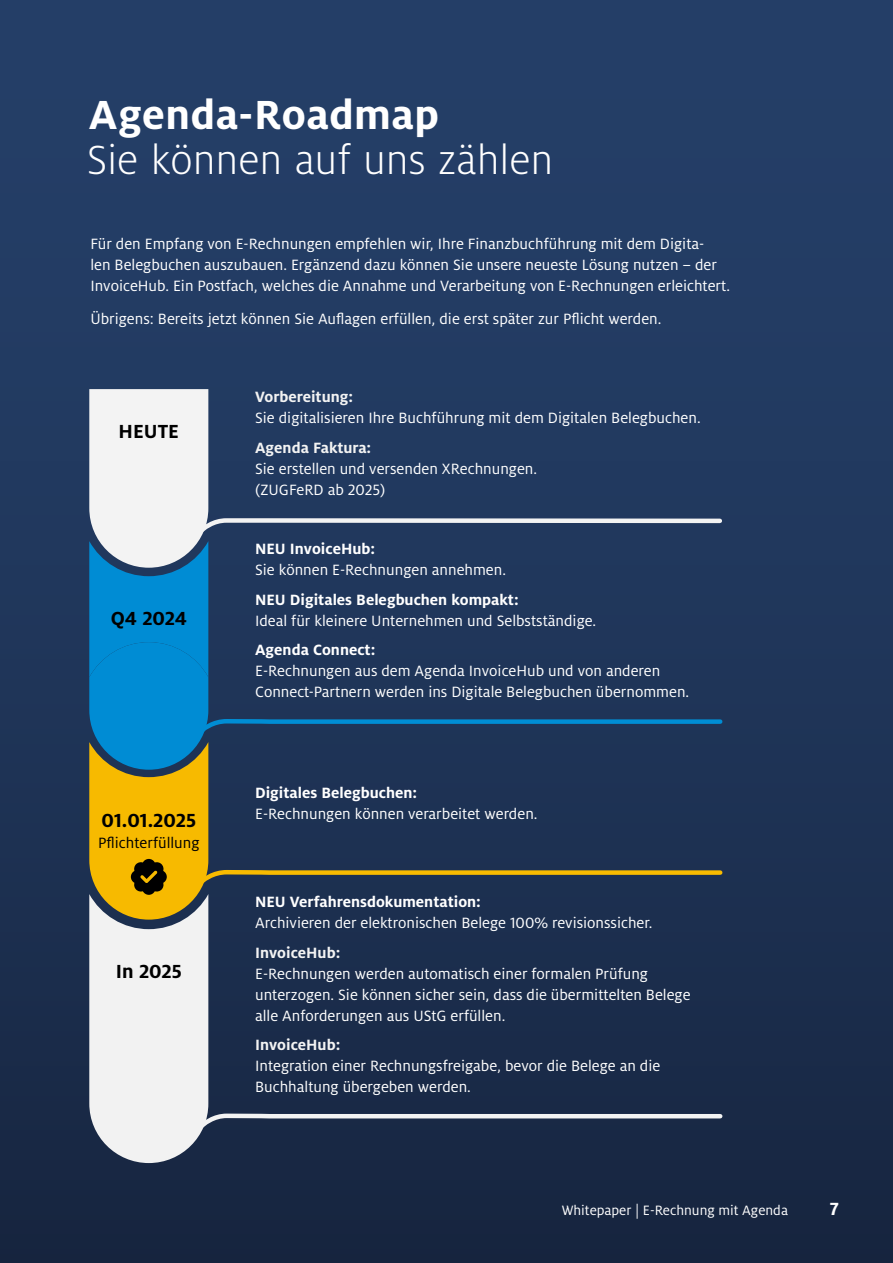
<style>
.page{position:relative;width:893px;height:1263px;background:#fff}
.page>*{position:absolute;margin:0;border:0;box-sizing:border-box;transform-origin:0 0}
.t1{font:300 45px "Milo OT";color:#fff}
.t2{font:700 45px "Milo OT";letter-spacing:.01em;color:#fff}
.t3{font:700 21px "Milo OT";color:#000}
.t4{font:700 19.5px "Milo OT";color:#fff}
.t5{font:16.5px/21px "Milo OT";color:#fff}
.t6{font:700 16.5px "Milo OT";color:#fff}
.t7{font:700 16.5px "Milo OT";color:#f3f3f3}
.t8{font:16.5px "Milo OT";color:#000}
.t9{font:15px "Milo OT";color:#fff}
</style>
<div class="page">
<div style="left:0;top:0;width:893px;height:1263px;background:linear-gradient(to bottom,#26426d,#182743)"></div>
<svg style="left:89px;top:389px;width:636px;height:774px;background:#3a4f67"></svg>
<h1 class="t2" style="left:89px;top:89px;width:352px">Agenda-Roadmap</h1>
<h1 class="t1" style="left:87px;top:136px;width:468px">Sie können auf uns zählen</h1>
<p class="t5" style="left:90px;top:234px;width:641px">Für den Empfang von E-Rechnungen empfehlen wir, Ihre Finanzbuchführung mit dem Digita-<br>len Belegbuchen auszubauen. Ergänzend dazu können Sie unsere neueste Lösung nutzen – der<br>InvoiceHub. Ein Postfach, welches die Annahme und Verarbeitung von E-Rechnungen erleichtert.</p>
<p class="t5" style="left:90px;top:309px;width:573px">Übrigens: Bereits jetzt können Sie Auflagen erfüllen, die erst später zur Pflicht werden.</p>
<p class="t3" style="left:119px;top:419px;width:62px">HEUTE</p>
<p class="t3" style="left:111px;top:606px;width:78px">Q4 2024</p>
<p class="t3" style="left:102px;top:808px;width:96px">01.01.2025</p>
<p class="t8" style="left:98px;top:834px;width:103px">Pflichterfüllung</p>
<p class="t3" style="left:116px;top:959px;width:67px">In 2025</p>
<p class="t7" style="left:255px;top:388px;width:100px">Vorbereitung:</p>
<p class="t5" style="left:255px;top:408px;width:447px">Sie digitalisieren Ihre Buchführung mit dem Digitalen Belegbuchen.</p>
<p class="t7" style="left:255px;top:438px;width:118px">Agenda Faktura:</p>
<p class="t5" style="left:255px;top:458px;width:283px">Sie erstellen und versenden XRechnungen. (ZUGFeRD ab 2025)</p>
<p class="t6" style="left:255px;top:540px;width:122px">NEU InvoiceHub:</p>
<p class="t5" style="left:255px;top:560px;width:252px">Sie können E-Rechnungen annehmen.</p>
<p class="t6" style="left:255px;top:590px;width:265px">NEU Digitales Belegbuchen kompakt:</p>
<p class="t5" style="left:255px;top:610px;width:343px">Ideal für kleinere Unternehmen und Selbstständige.</p>
<p class="t6" style="left:255px;top:641px;width:122px">Agenda Connect:</p>
<p class="t5" style="left:255px;top:661px;width:436px">E-Rechnungen aus dem Agenda InvoiceHub und von anderen<br>Connect-Partnern werden ins Digitale Belegbuchen übernommen.</p>
<p class="t6" style="left:255px;top:783px;width:164px">Digitales Belegbuchen:</p>
<p class="t5" style="left:255px;top:803px;width:284px">E-Rechnungen können verarbeitet werden.</p>
<p class="t6" style="left:255px;top:893px;width:227px">NEU Verfahrensdokumentation:</p>
<p class="t5" style="left:255px;top:913px;width:399px">Archivieren der elektronischen Belege 100% revisionssicher.</p>
<p class="t7" style="left:255px;top:943px;width:87px">InvoiceHub:</p>
<p class="t5" style="left:255px;top:963px;width:437px">E-Rechnungen werden automatisch einer formalen Prüfung unterzogen. Sie können sicher sein, dass die übermittelten Belege alle Anforderungen aus UStG erfüllen.</p>
<p class="t7" style="left:255px;top:1036px;width:87px">InvoiceHub:</p>
<p class="t5" style="left:255px;top:1056px;width:407px">Integration einer Rechnungsfreigabe, bevor die Belege an die<br>Buchhaltung übergeben werden.</p>
<p class="t9" style="left:562px;top:1202px;width:228px">Whitepaper | E-Rechnung mit Agenda</p>
<p class="t4" style="left:830px;top:1198px;width:11px">7</p>
</div>
